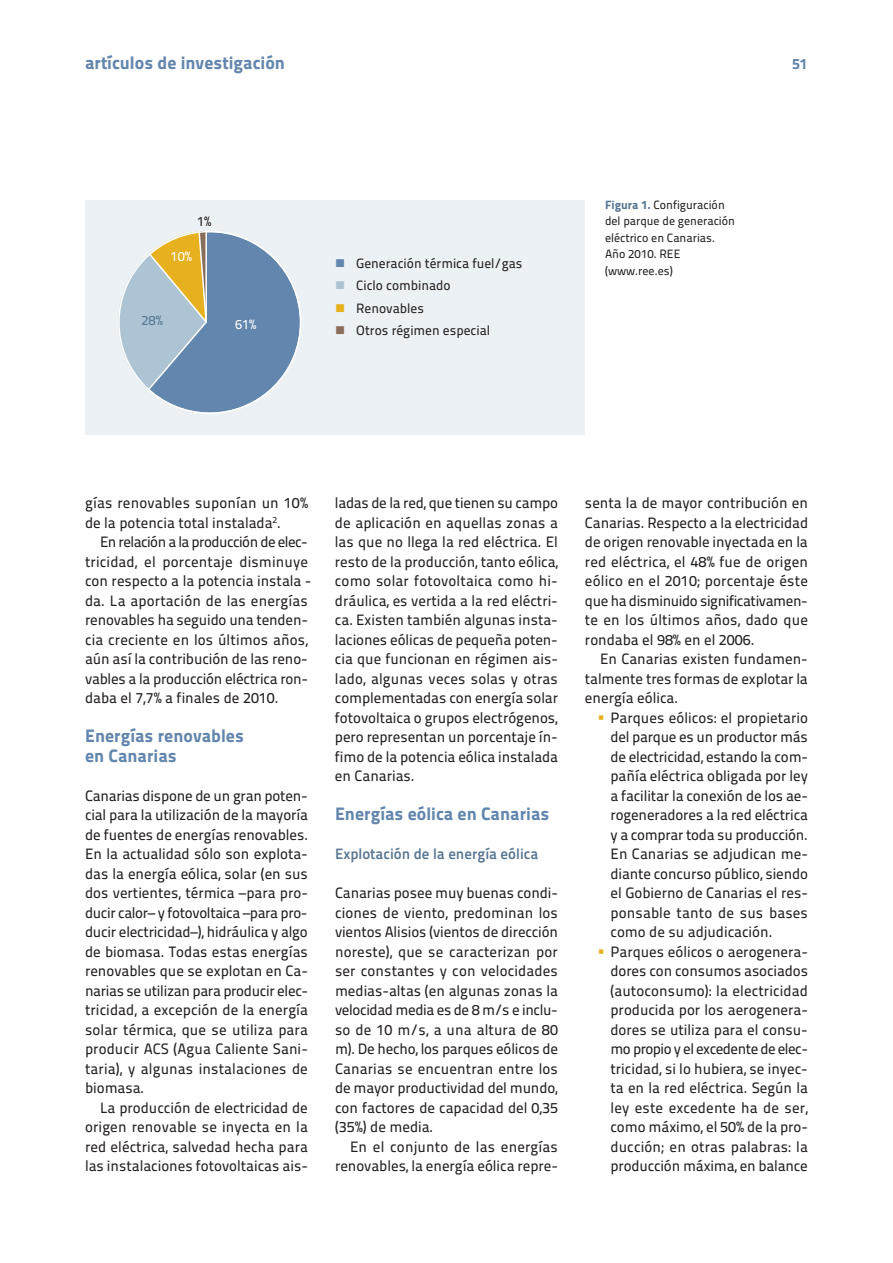
<style>
.page{position:relative;width:893px;height:1263px;background:#fff}
.page>*{position:absolute;margin:0;border:0;box-sizing:border-box;transform-origin:0 0}
.t1{font:18px/19.5px "Titillium Maps 26 L 999 wt";color:#6386ae}
.t2{font:15px/19.5px "Titillium Maps 26 L 500 wt";color:#231f20;text-align:justify}
.t3{font:15px "Titillium Maps 26 L 500 wt";letter-spacing:-.02em;color:#231f20}
.t4{font:15px "Titillium Maps 26 L 500 wt";letter-spacing:-.025em;color:#231f20}
.t5{font:15px "Titillium Maps 26 L 500 wt";letter-spacing:-.035em;color:#231f20}
.t6{font:15px "Titillium Maps 26 L 750 wt";color:#567592}
.t7{font:15px "Titillium Maps 26 L 999 wt";color:#6386ae}
.t8{font:13.5px "Titillium Maps 26 L 500 wt";color:#231f20}
.t9{font:13.5px "Titillium Maps 26 L 500 wt";color:#fff}
.t10{font:13.5px "Titillium Maps 26 L 500 wt";color:#567592}
.t11{font:12px/16.5px "Titillium Maps 26 L 500 wt";color:#231f20}
.s1{color:#6386ae}
.s2{color:#adc4d4}
.s3{color:#e6b01e}
.s4{color:#886d5b}
.s5{font-family:"Titillium Maps 26 L 999 wt";color:#567592}
</style>
<div class="page">
<div style="left:85px;top:201px;width:500px;height:234px;background:#ecf1f5"></div>
<svg style="left:119px;top:231px;width:182px;height:183px"></svg>
<p class="t1" style="left:85px;top:55px;width:201px">artículos de investigación</p>
<p class="t7" style="left:792px;top:58px;width:17px">51</p>
<p class="t8" style="left:197px;top:216px;width:16px">1%</p>
<p class="t9" style="left:171px;top:252px;width:23px">10%</p>
<p class="t10" style="left:141px;top:316px;width:23px">28%</p>
<p class="t9" style="left:235px;top:320px;width:23px">61%</p>
<p class="t8" style="left:335px;top:258px;width:189px"><span class="s1">■</span> Generación térmica fuel/gas</p>
<p class="t8" style="left:335px;top:281px;width:117px"><span class="s2">■</span> Ciclo combinado</p>
<p class="t8" style="left:335px;top:303px;width:90px"><span class="s3">■</span> Renovables</p>
<p class="t8" style="left:335px;top:326px;width:157px"><span class="s4">■</span> Otros régimen especial</p>
<p class="t11" style="left:605px;top:198px;width:132px"><span class="s5">Figura 1.</span> Configuración del parque de generación eléctrico en Canarias.<br>Año 2010. REE (www.ree.es)</p>
<p class="t2" style="left:85px;top:495px;width:224px">gías renovables suponían un 10%</p>
<p class="t2" style="left:85px;top:514px;width:197px">de la potencia total instalada<sup>2</sup>.</p>
<p class="t5" style="left:100px;top:537px;width:209px">En relación a la producción de elec -</p>
<p class="t2" style="left:85px;top:553px;width:224px">tricidad, el porcentaje disminuye</p>
<p class="t2" style="left:85px;top:573px;width:228px">con respecto a la potencia instala -</p>
<p class="t2" style="left:85px;top:592px;width:224px">da. La aportación de las energías</p>
<p class="t2" style="left:85px;top:612px;width:224px">renovables ha seguido una tenden -</p>
<p class="t2" style="left:85px;top:631px;width:224px">cia creciente en los últimos años,</p>
<p class="t2" style="left:85px;top:651px;width:224px">aún así la contribución de las reno-</p>
<p class="t2" style="left:85px;top:670px;width:225px">vables a la producción eléctrica ron -</p>
<p class="t2" style="left:85px;top:690px;width:195px">daba el 7,7% a finales de 2010.</p>
<p class="t1" style="left:85px;top:728px;width:160px">Energías renovables en Canarias</p>
<p class="t2" style="left:85px;top:787px;width:224px">Canarias dispone de un gran poten -</p>
<p class="t2" style="left:85px;top:807px;width:224px">cial para la utilización de la mayoría</p>
<p class="t2" style="left:85px;top:826px;width:225px">de fuentes de energías renovables.</p>
<p class="t2" style="left:85px;top:846px;width:224px">En la actualidad sólo son explota-</p>
<p class="t2" style="left:85px;top:865px;width:224px">das la energía eólica, solar (en sus</p>
<p class="t2" style="left:85px;top:885px;width:224px">dos vertientes, térmica –para pro-</p>
<p class="t3" style="left:85px;top:907px;width:224px">ducir calor– y fotovoltaica –para pro -</p>
<p class="t2" style="left:85px;top:924px;width:224px">ducir electricidad–), hidráulica y algo</p>
<p class="t2" style="left:85px;top:943px;width:224px">de biomasa. Todas estas energías</p>
<p class="t2" style="left:85px;top:963px;width:224px">renovables que se explotan en Ca-</p>
<p class="t3" style="left:85px;top:985px;width:225px">narias se utilizan para producir elec-</p>
<p class="t2" style="left:85px;top:1002px;width:225px">tricidad, a excepción de la energía</p>
<p class="t2" style="left:85px;top:1021px;width:224px">solar térmica, que se utiliza para</p>
<p class="t2" style="left:85px;top:1041px;width:224px">producir ACS (Agua Caliente Sani-</p>
<p class="t2" style="left:85px;top:1060px;width:224px">taria), y algunas instalaciones de</p>
<p class="t2" style="left:85px;top:1080px;width:61px">biomasa.</p>
<p class="t2" style="left:100px;top:1099px;width:209px">La producción de electricidad de</p>
<p class="t2" style="left:85px;top:1119px;width:224px">origen renovable se inyecta en la</p>
<p class="t2" style="left:85px;top:1138px;width:224px">red eléctrica, salvedad hecha para</p>
<p class="t2" style="left:85px;top:1158px;width:224px">las instalaciones fotovoltaicas ais-</p>
<p class="t2" style="left:335px;top:495px;width:225px">ladas de la red, que tienen su campo de aplicación en aquellas zonas a las que no llega la red eléctrica. El res to de la producción, tanto eólica, como solar fotovoltaica como hi&shy;dráulica, es vertida a la red eléctri - ca. Existen también algunas insta&shy;laciones eólicas de pequeña poten&shy;cia que funcionan en régimen ais&shy;lado, algunas veces solas y otras complementadas con energía solar fotovoltaica o grupos electrógenos, pero representan un porcentaje ín&shy;fimo de la potencia eólica instalada en Canarias.</p>
<p class="t1" style="left:335px;top:806px;width:216px">Energías eólica en Canarias</p>
<p class="t6" style="left:335px;top:849px;width:205px">Explotación de la energía eólica</p>
<p class="t2" style="left:335px;top:885px;width:225px">Canarias posee muy buenas condi-</p>
<p class="t2" style="left:335px;top:904px;width:224px">ciones de viento, predominan los</p>
<p class="t2" style="left:335px;top:924px;width:225px">vientos Alisios (vientos de dirección</p>
<p class="t2" style="left:335px;top:943px;width:224px">noreste), que se caracterizan por</p>
<p class="t2" style="left:335px;top:963px;width:224px">ser constantes y con velocidades</p>
<p class="t2" style="left:335px;top:982px;width:224px">medias-altas (en algunas zonas la</p>
<p class="t3" style="left:335px;top:1005px;width:224px">velocidad media es de 8 m/s e inclu -</p>
<p class="t2" style="left:335px;top:1021px;width:224px">so de 10 m/s, a una altura de 80</p>
<p class="t2" style="left:335px;top:1041px;width:224px">m). De hecho, los parques eólicos de</p>
<p class="t2" style="left:335px;top:1060px;width:224px">Canarias se encuentran entre los</p>
<p class="t2" style="left:335px;top:1080px;width:224px">de mayor productividad del mundo,</p>
<p class="t2" style="left:335px;top:1099px;width:224px">con factores de capacidad del 0,35</p>
<p class="t2" style="left:335px;top:1119px;width:100px">(35%) de media.</p>
<p class="t2" style="left:350px;top:1138px;width:209px">En el conjunto de las energías</p>
<p class="t2" style="left:335px;top:1158px;width:224px">renovables, la energía eólica repre-</p>
<p class="t2" style="left:585px;top:495px;width:224px">senta la de mayor contribución en</p>
<p class="t2" style="left:585px;top:514px;width:225px">Canarias. Respecto a la electricidad</p>
<p class="t2" style="left:585px;top:534px;width:224px">de origen renovable inyectada en la</p>
<p class="t2" style="left:585px;top:553px;width:224px">red eléctrica, el 48% fue de origen</p>
<p class="t2" style="left:585px;top:573px;width:224px">eólico en el 2010; porcentaje éste</p>
<p class="t4" style="left:585px;top:595px;width:224px">que ha disminuido significativamen -</p>
<p class="t2" style="left:585px;top:612px;width:224px">te en los últimos años, dado que</p>
<p class="t2" style="left:585px;top:631px;width:171px">rondaba el 98% en el 2006.</p>
<p class="t2" style="left:600px;top:651px;width:209px">En Canarias existen fundamen-</p>
<p class="t2" style="left:585px;top:670px;width:224px">talmente tres formas de explotar la</p>
<p class="t2" style="left:585px;top:690px;width:95px">energía eólica.</p>
<p class="t2" style="left:610px;top:709px;width:199px;text-indent:-13px"><span class="s3">▪</span> Parques eólicos: el propietario del parque es un productor más de electricidad, estando la com - pañía eléctrica obligada por ley a facilitar la conexión de los ae&shy;rogeneradores a la red eléctrica y a comprar toda su producción.<br>En Canarias se adjudican me&shy;diante concurso público, siendo el Gobierno de Canarias el res&shy;ponsable tanto de sus bases como de su adjudicación.</p>
<p class="t2" style="left:610px;top:943px;width:199px;text-indent:-13px"><span class="s3">▪</span> Parques eólicos o aerogenera&shy;dores con consumos asociados (autoconsumo): la electricidad producida por los aerogenera&shy;do res se utiliza para el consu - mo propio y el excedente de elec&shy;tricidad, si lo hubiera, se inyec - ta en la red eléctrica. Según la ley este excedente ha de ser, como máximo, el 50% de la pro&shy;ducción; en otras palabras: la producción máxima, en balance</p>
</div>
